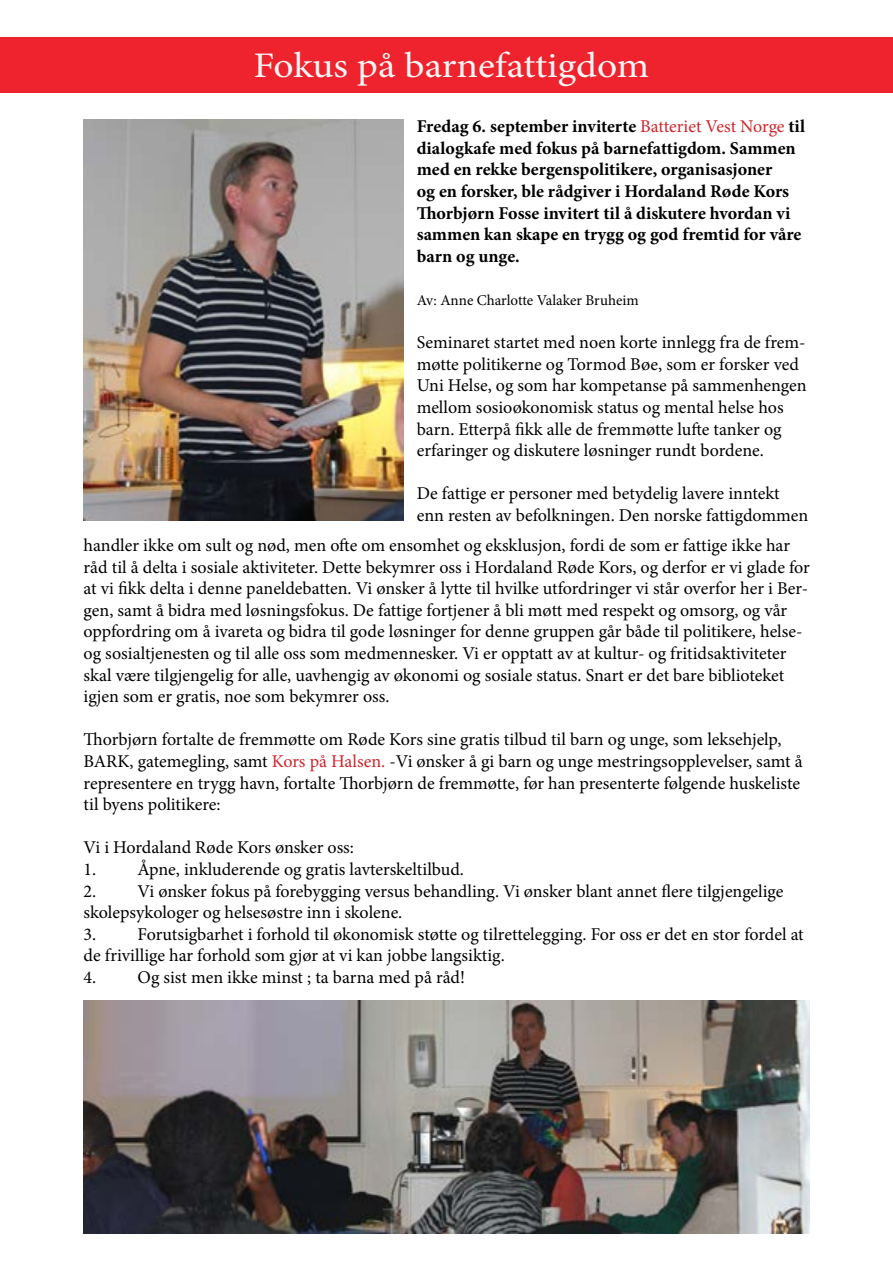
<style>
.page{position:relative;width:893px;height:1263px;background:#fff}
.page>*{position:absolute;margin:0;border:0;box-sizing:border-box;transform-origin:0 0}
.t1{font:36px "Minion Pro";letter-spacing:-.005em;color:#f6f6f6;scale:1.1 1}
.t2{font:18px/21.6px "Minion Pro";color:#000}
.t3{font:700 18px/21.6px "Minion Pro";color:#000}
.t4{font:15px "Minion Pro";letter-spacing:-.005em;color:#000}
.s1{font-weight:400;color:#d2232a}
.s2{color:#d2232a}
</style>
<div class="page">
<div style="left:0;top:37px;width:893px;height:55px;background:#ef232d"></div>
<img style="left:84px;top:119px;width:320px;height:402px">
<img style="left:83px;top:1000px;width:727px;height:233px">
<h1 class="t1" style="left:253px;top:41px;width:361px">Fokus på barnefattigdom</h1>
<p class="t3" style="left:417px;top:115px;width:390px">Fredag 6. september inviterte <span class="s1">Batteriet Vest Norge</span> til dialogkafe med fokus på barnefattigdom. Sammen med en rekke bergenspolitikere, organisasjoner<br>og en forsker, ble rådgiver i Hordaland Røde Kors Thorbjørn Fosse invitert til å diskutere hvordan vi sammen kan skape en trygg og god fremtid for våre barn og unge.</p>
<p class="t4" style="left:417px;top:290px;width:223px">Av: Anne Charlotte Valaker Bruheim</p>
<p class="t2" style="left:417px;top:332px;width:391px">Seminaret startet med noen korte innlegg fra de frem&shy;møtte politikerne og Tormod Bøe, som er forsker ved Uni Helse, og som har kompetanse på sammenhengen mellom sosioøkonomisk status og mental helse hos barn. Etterpå fikk alle de fremmøtte lufte tanker og erfaringer og diskutere løsninger rundt bordene.</p>
<p class="t2" style="left:417px;top:483px;width:393px">De fattige er personer med betydelig lavere inntekt enn resten av befolkningen. Den norske fattigdommen</p>
<p class="t2" style="left:84px;top:535px;width:728px">handler ikke om sult og nød, men ofte om ensomhet og eksklusjon, fordi de som er fattige ikke har råd til å delta i sosiale aktiviteter. Dette bekymrer oss i Hordaland Røde Kors, og derfor er vi glade for at vi fikk delta i denne paneldebatten. Vi ønsker å lytte til hvilke utfordringer vi står overfor her i Ber&shy;gen, samt å bidra med løsningsfokus. De fattige fortjener å bli møtt med respekt og omsorg, og vår oppfordring om å ivareta og bidra til gode løsninger for denne gruppen går både til politikere, helse&shy;og sosialtjenesten og til alle oss som medmennesker. Vi er opptatt av at kultur- og fritidsaktiviteter skal være tilgjengelig for alle, uavhengig av økonomi og sosiale status. Snart er det bare biblioteket igjen som er gratis, noe som bekymrer oss.</p>
<p class="t2" style="left:84px;top:729px;width:720px">Thorbjørn fortalte de fremmøtte om Røde Kors sine gratis tilbud til barn og unge, som leksehjelp, BARK, gatemegling, samt <span class="s2">Kors på Halsen.</span> -Vi ønsker å gi barn og unge mestringsopplevelser, samt å representere en trygg havn, fortalte Thorbjørn de fremmøtte, før han presenterte følgende huskeliste til byens politikere:</p>
<p class="t2" style="left:84px;top:837px;width:272px">Vi i Hordaland Røde Kors ønsker oss:</p>
<p class="t2" style="left:84px;top:859px;width:382px">1. Åpne, inkluderende og gratis lavterskeltilbud.</p>
<p class="t2" style="left:84px;top:880px;width:701px">2. Vi ønsker fokus på forebygging versus behandling. Vi ønsker blant annet flere tilgjengelige skolepsykologer og helsesøstre inn i skolene.</p>
<p class="t2" style="left:84px;top:923px;width:722px">3. Forutsigbarhet i forhold til økonomisk støtte og tilrettelegging. For oss er det en stor fordel at de frivillige har forhold som gjør at vi kan jobbe langsiktig.</p>
<p class="t2" style="left:84px;top:967px;width:383px">4. Og sist men ikke minst ; ta barna med på råd!</p>
</div>
